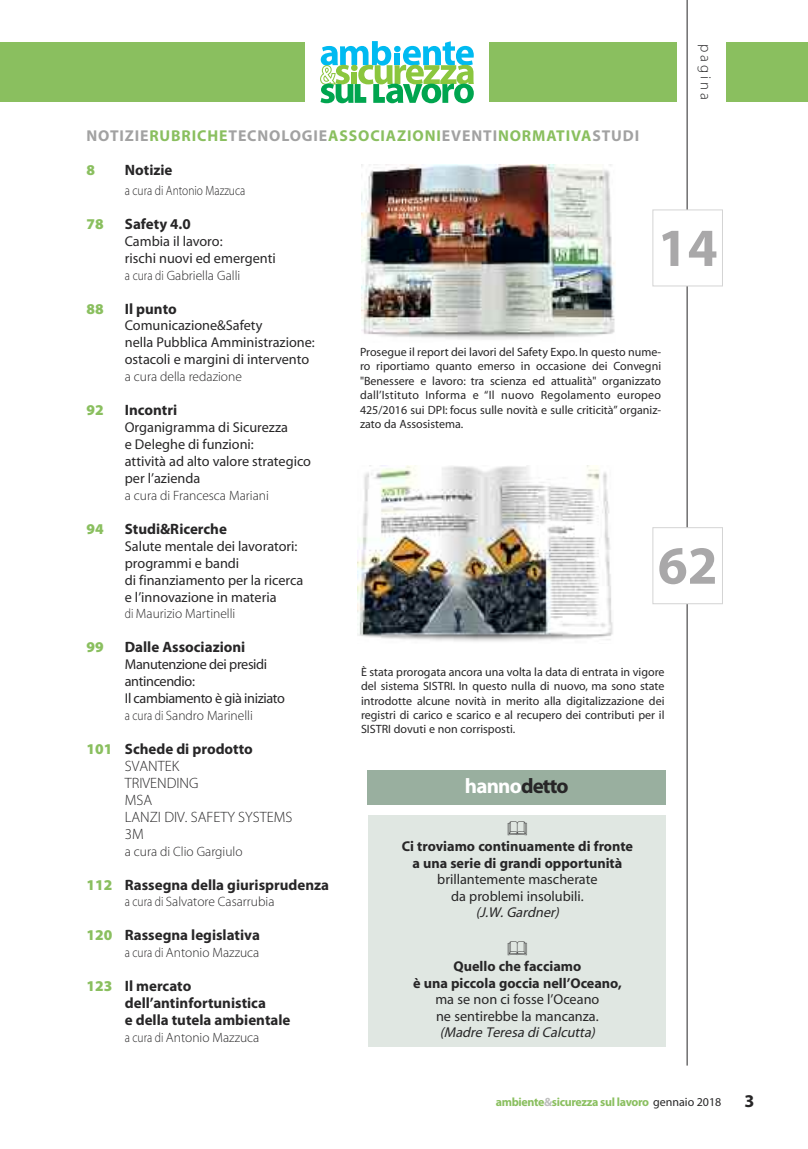
<style>
.page{position:relative;width:808px;height:1149px;background:#fff}
.page>*{position:absolute;margin:0;border:0;box-sizing:border-box;transform-origin:0 0}
.t1{font:700 54px "Myriad Pro";color:#a9a8a9}
.t2{font:700 21px "Myriad Pro";letter-spacing:-.04em;color:#fff}
.t3{font:700 18px "Myriad Pro";color:#272627}
.t4{font:700 15.75px "Myriad Pro";letter-spacing:.055em;color:#8abf5f}
.t5{font:700 15px/17px "Myriad Pro";color:#272627}
.t6{font:300 15px/17px "Myriad Pro";color:#272627}
.t7{font:900 15px "Myriad Pro";color:#8abf5f}
.t8{font:14.25px/17px "Myriad";color:#272627}
.t9{font:700 14.25px/16.5px "Myriad";color:#272627;text-align:center}
.t10{font:14.25px/17px "Myriad";letter-spacing:-.025em;color:#272627}
.t11{font:italic 14.25px "Myriad";color:#272627}
.t12{font:300 13.5px "Myriad";color:#272627;scale:.85 1}
.t13{font:300 13.5px "Myriad";color:#272627}
.t14{font:12px/14.4px "Myriad";color:#272627;text-align:justify}
.t15{font:700 12px "Myriad Pro";letter-spacing:-.03em;color:#8abf5f}
.s1{color:#a2a2a2}
.s2{font-weight:900;color:#8abf5f}
.s3{font-weight:700}
.s4{color:#272627}
.s5{color:#bebebe}
.s6{font-family:"Myriad";font-weight:400;color:#272627}
</style>
<div class="page">
<div style="left:489px;top:43px;width:187px;height:59px;background:#8abf5f"></div>
<div style="left:726px;top:43px;width:82px;height:59px;background:#8abf5f"></div>
<hr style="left:687px;top:0;width:1px;height:1065px;background:#272627">
<svg style="left:320px;top:41px;width:154px;height:62px"></svg>
<img style="left:362px;top:165px;width:253px;height:175px">
<div style="left:653px;top:210px;width:69px;height:75px;background:#fff"></div>
<div style="left:652px;top:209px;width:71px;height:77px;border:1px solid #d4d4d4"></div>
<img style="left:358px;top:465px;width:255px;height:177px">
<div style="left:653px;top:528px;width:69px;height:75px;background:#fff"></div>
<div style="left:652px;top:527px;width:71px;height:77px;border:1px solid #d4d4d4"></div>
<div style="left:368px;top:769px;width:298px;height:35px;background:#99af9f"></div>
<div style="left:369px;top:814px;width:297px;height:232px;background:#e0e7e2"></div>
<div style="left:0;top:43px;width:305px;height:59px;background:#8abf5f"></div>
<h3 class="t4" style="left:87px;top:130px;width:554px"><span class="s1">NOTIZIE</span>RUBRICHE<span class="s1">TECNOLOGIE</span>ASSOCIAZIONI<span class="s1">EVENTI</span>NORMATIVA<span class="s1">STUDI</span></h3>
<p class="t6" style="left:713px;top:44px;width:57px;rotate:90deg">pagina</p>
<p class="t7" style="left:87px;top:164px;width:10px">8</p>
<p class="t5" style="left:125px;top:163px;width:49px">Notizie</p>
<p class="t12" style="left:125px;top:185px;width:143px">a cura di Antonio Mazzuca</p>
<p class="t7" style="left:87px;top:218px;width:19px">78</p>
<p class="t5" style="left:125px;top:216px;width:68px">Safety 4.0</p>
<p class="t8" style="left:125px;top:234px;width:152px">Cambia il lavoro:<br>rischi nuovi ed emergenti</p>
<p class="t12" style="left:125px;top:270px;width:137px">a cura di Gabriella Galli</p>
<p class="t7" style="left:87px;top:303px;width:19px">88</p>
<p class="t5" style="left:125px;top:301px;width:53px">Il punto</p>
<p class="t8" style="left:125px;top:318px;width:192px">Comunicazione&amp;Safety<br>nella Pubblica Amministrazione: ostacoli e margini di intervento</p>
<p class="t13" style="left:125px;top:371px;width:119px">a cura della redazione</p>
<p class="t7" style="left:87px;top:404px;width:19px">92</p>
<p class="t5" style="left:125px;top:402px;width:54px">Incontri</p>
<p class="t8" style="left:125px;top:420px;width:188px">Organigramma di Sicurezza<br>e Deleghe di funzioni:<br>attività ad alto valore strategico per l’azienda</p>
<p class="t13" style="left:125px;top:490px;width:146px">a cura di Francesca Mariani</p>
<p class="t7" style="left:87px;top:523px;width:19px">94</p>
<p class="t5" style="left:125px;top:521px;width:104px">Studi&amp;Ricerche</p>
<p class="t8" style="left:125px;top:538px;width:180px">Salute mentale dei lavoratori: programmi e bandi<br>di finanziamento per la ricerca e l’innovazione in materia</p>
<p class="t12" style="left:125px;top:608px;width:132px">di Maurizio Martinelli</p>
<p class="t7" style="left:87px;top:641px;width:19px">99</p>
<p class="t5" style="left:125px;top:639px;width:122px">Dalle Associazioni</p>
<p class="t10" style="left:125px;top:657px;width:162px">Manutenzione dei presidi antincendio:<br>Il cambiamento è già iniziato</p>
<p class="t12" style="left:125px;top:710px;width:152px">a cura di Sandro Marinelli</p>
<p class="t6" style="left:125px;top:741px;width:169px;text-indent:-38px"><span class="s2">101</span> <span class="s3">Schede di prodotto<br></span>SVANTEK<br>TRIVENDING<br>MSA<br>LANZI DIV. SAFETY SYSTEMS<br>3M</p>
<p class="t13" style="left:125px;top:845px;width:119px">a cura di Clio Gargiulo</p>
<p class="t5" style="left:87px;top:876px;width:244px"><span class="s2">112</span> Rassegna della giurisprudenza</p>
<p class="t12" style="left:125px;top:896px;width:178px">a cura di Salvatore Casarrubia</p>
<p class="t5" style="left:87px;top:927px;width:175px"><span class="s2">120</span> Rassegna legislativa</p>
<p class="t12" style="left:125px;top:947px;width:160px">a cura di Antonio Mazzuca</p>
<p class="t5" style="left:125px;top:978px;width:167px;text-indent:-38px"><span class="s2">123</span> Il mercato dell’antinfortunistica<br>e della tutela ambientale</p>
<p class="t12" style="left:125px;top:1032px;width:160px">a cura di Antonio Mazzuca</p>
<h1 class="t1" style="left:658px;top:227px;width:61px">14</h1>
<p class="t14" style="left:360px;top:345px;width:303px">Prosegue il report dei lavori del Safety Expo. In questo nume&shy;ro riportiamo quanto emerso in occasione dei Convegni "Benessere e lavoro: tra scienza ed attualità" organizzato dall’Istituto Informa e “Il nuovo Regolamento europeo 425/2016 sui DPI: focus sulle novità e sulle criticità” organiz&shy;zato da Assosistema.</p>
<h1 class="t1" style="left:658px;top:545px;width:61px">62</h1>
<p class="t14" style="left:361px;top:665px;width:305px">È stata prorogata ancora una volta la data di entrata in vigore del sistema SISTRI. In questo nulla di nuovo, ma sono state introdotte alcune novità in merito alla digitalizzazione dei registri di carico e scarico e al recupero dei contributi per il SISTRI dovuti e non corrisposti.</p>
<h2 class="t2" style="left:465px;top:777px;width:105px">hanno<span class="s4">detto</span></h2>
<p class="t9" style="left:402px;top:839px;width:233px">Ci troviamo continuamente di fronte a una serie di grandi opportunità</p>
<p class="t8" style="left:437px;top:872px;width:162px;line-height:16.5px;text-align:center">brillantemente mascherate da problemi insolubili.</p>
<p class="t11" style="left:476px;top:907px;width:87px">(J.W. Gardner)</p>
<p class="t9" style="left:413px;top:959px;width:210px">Quello che facciamo<br>è una piccola goccia nell’Oceano,</p>
<p class="t8" style="left:435px;top:992px;width:165px;line-height:16.5px">ma se non ci fosse l’Oceano ne sentirebbe la mancanza.</p>
<p class="t11" style="left:440px;top:1027px;width:159px">(Madre Teresa di Calcutta)</p>
<p class="t15" style="left:496px;top:1097px;width:227px">ambiente<span class="s5">&amp;</span>sicurezza sul lavoro <span class="s6">gennaio 2018</span></p>
<h3 class="t3" style="left:744px;top:1093px;width:11px">3</h3>
</div>
